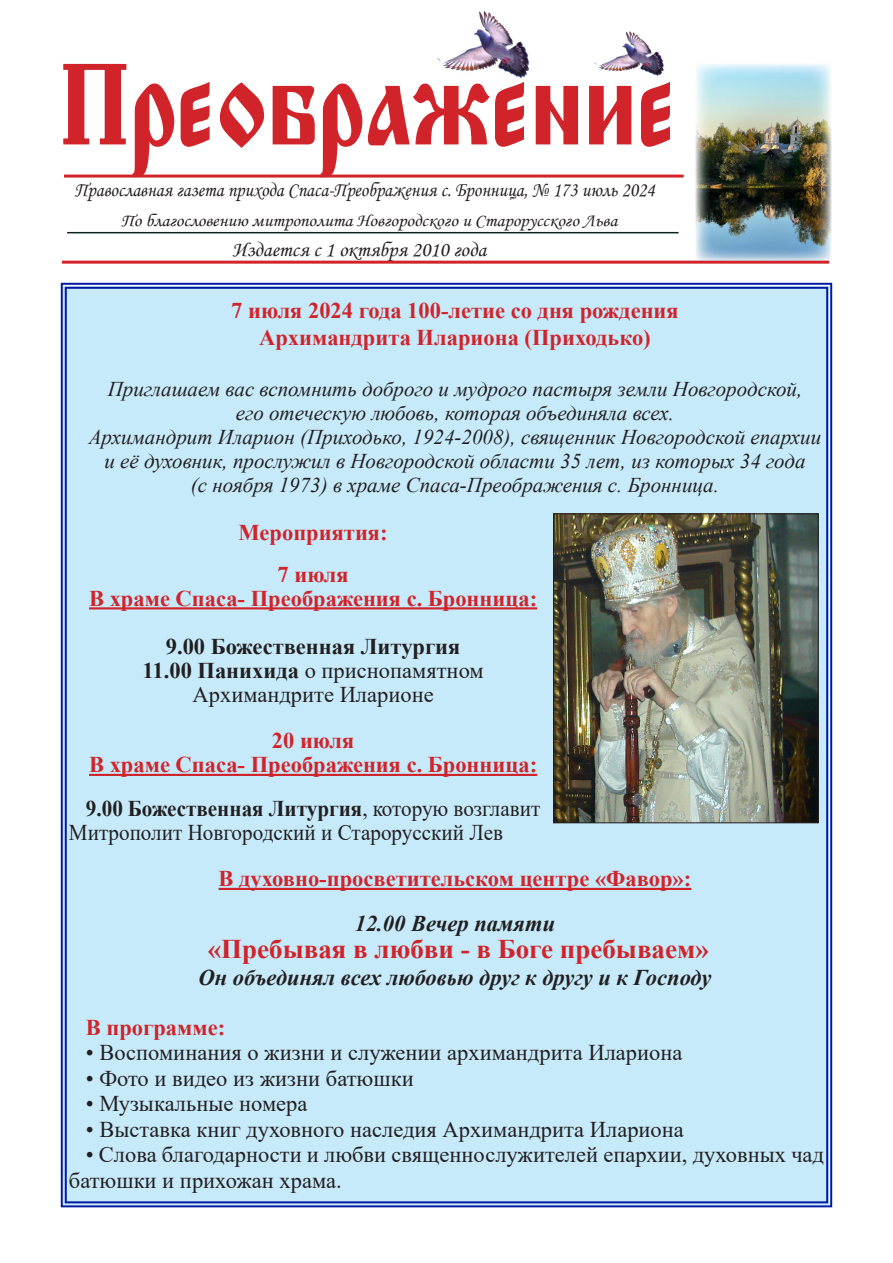
<style>
.page{position:relative;width:893px;height:1263px;background:#fff}
.page>*{position:absolute;margin:0;border:0;box-sizing:border-box;transform-origin:0 0}
.t1{font:700 27px "Times New Roman";color:#d1232a}
.t2{font:22.5px/25.5px "Times New Roman";color:#231f20}
.t3{font:700 22.5px/27px "Times New Roman";color:#d1232a;text-align:center}
.t4{font:22.5px/24px "Times New Roman";color:#231f20;scale:.94 1}
.t5{font:700 22.5px/24px "Times New Roman";color:#231f20;text-align:center}
.t6{font:italic 700 22.5px "Times New Roman";color:#231f20}
.t7{font:italic 21px/24px "Times New Roman";color:#231f20;text-align:center}
.t8{font:21px "Monotype Corsiva";color:#231f20}
.t9{font:20.4px "Monotype Corsiva";color:#231f20;scale:.92 1}
.t10{font:18px "Monotype Corsiva";color:#231f20;scale:1.05 1}
.s1{font-weight:400}
.s2{font-weight:700}
</style>
<div class="page">
<svg style="left:63px;top:63px;width:608px;height:112px"></svg>
<hr style="left:64px;top:175px;width:620px;height:3px;background:#d1232a">
<hr style="left:67px;top:232px;width:612px;height:1px;background:#0d2121">
<hr style="left:62px;top:261px;width:767px;height:3px;background:#d1232a">
<img style="left:696px;top:64px;width:135px;height:197px">
<img style="left:594px;top:31px;width:71px;height:46px">
<img style="left:438px;top:11px;width:94px;height:69px">
<div style="left:60px;top:282px;width:773px;height:926px;background:#c6eafa"></div>
<img style="left:555px;top:515px;width:262px;height:306px">
<div style="left:553px;top:513px;width:266px;height:310px;border:1px solid #231f20"></div>
<p class="t9" style="left:75px;top:178px;width:632px">Православная газета прихода Спаса-Преображения с. Бронница, № 173 июль 2024</p>
<p class="t10" style="left:121px;top:209px;width:474px">По благословению митрополита Новгородского и Старорусского Льва</p>
<p class="t8" style="left:232px;top:237px;width:255px">Издается с 1 октября 2010 года</p>
<p class="t3" style="left:231px;top:296px;width:449px">7 июля 2024 года 100-летие со дня рождения<br>Архимандрита Илариона (Приходько)</p>
<p class="t7" style="left:89px;top:376px;width:734px">Приглашаем вас вспомнить доброго и мудрого пастыря земли Новгородской,<br>его отеческую любовь, которая объединяла всех.<br>Архимандрит Иларион (Приходько, 1924-2008), священник Новгородской епархии и её духовник, прослужил в Новгородской области 35 лет, из которых 34 года<br>(с ноября 1973) в храме Спаса-Преображения с. Бронница.</p>
<p class="t3" style="left:239px;top:511px;width:150px;line-height:42px">Мероприятия:<br>7 июля</p>
<p class="t3" style="left:89px;top:584px;width:450px">В храме Спаса- Преображения с. Бронница:</p>
<p class="t5" style="left:143px;top:634px;width:343px">9.00 Божественная Литургия<br>11.00 Панихида <span class="s1">о приснопамятном<br>Архимандрите Иларионе</span></p>
<p class="t3" style="left:89px;top:728px;width:450px;line-height:24px">20 июля<br>В храме Спаса- Преображения с. Бронница:</p>
<p class="t4" style="left:69px;top:796px;width:503px;text-indent:17px"><span class="s2">9.00 Божественная Литургия</span>, которую возглавит<br>Митрополит Новгородский и Старорусский Лев</p>
<p class="t3" style="left:219px;top:865px;width:474px">В духовно-просветительском центре «Фавор»:</p>
<p class="t6" style="left:355px;top:908px;width:202px">12.00 Вечер памяти</p>
<p class="t1" style="left:208px;top:930px;width:503px">«Пребывая в любви - в Боге пребываем»</p>
<p class="t6" style="left:198px;top:962px;width:514px">Он объединял всех любовью друг к другу и к Господу</p>
<p class="t3" style="left:86px;top:1013px;width:141px">В программе:</p>
<p class="t2" style="left:86px;top:1039px;width:598px">• Воспоминания о жизни и служении архимандрита Илариона</p>
<p class="t2" style="left:86px;top:1065px;width:329px">• Фото и видео из жизни батюшки</p>
<p class="t2" style="left:86px;top:1090px;width:223px">• Музыкальные номера</p>
<p class="t2" style="left:86px;top:1116px;width:599px">• Выставка книг духовного наследия Архимандрита Илариона</p>
<p class="t2" style="left:69px;top:1141px;width:757px;text-indent:17px">• Слова благодарности и любви священнослужителей епархии, духовных чад батюшки и прихожан храма.</p>
</div>
